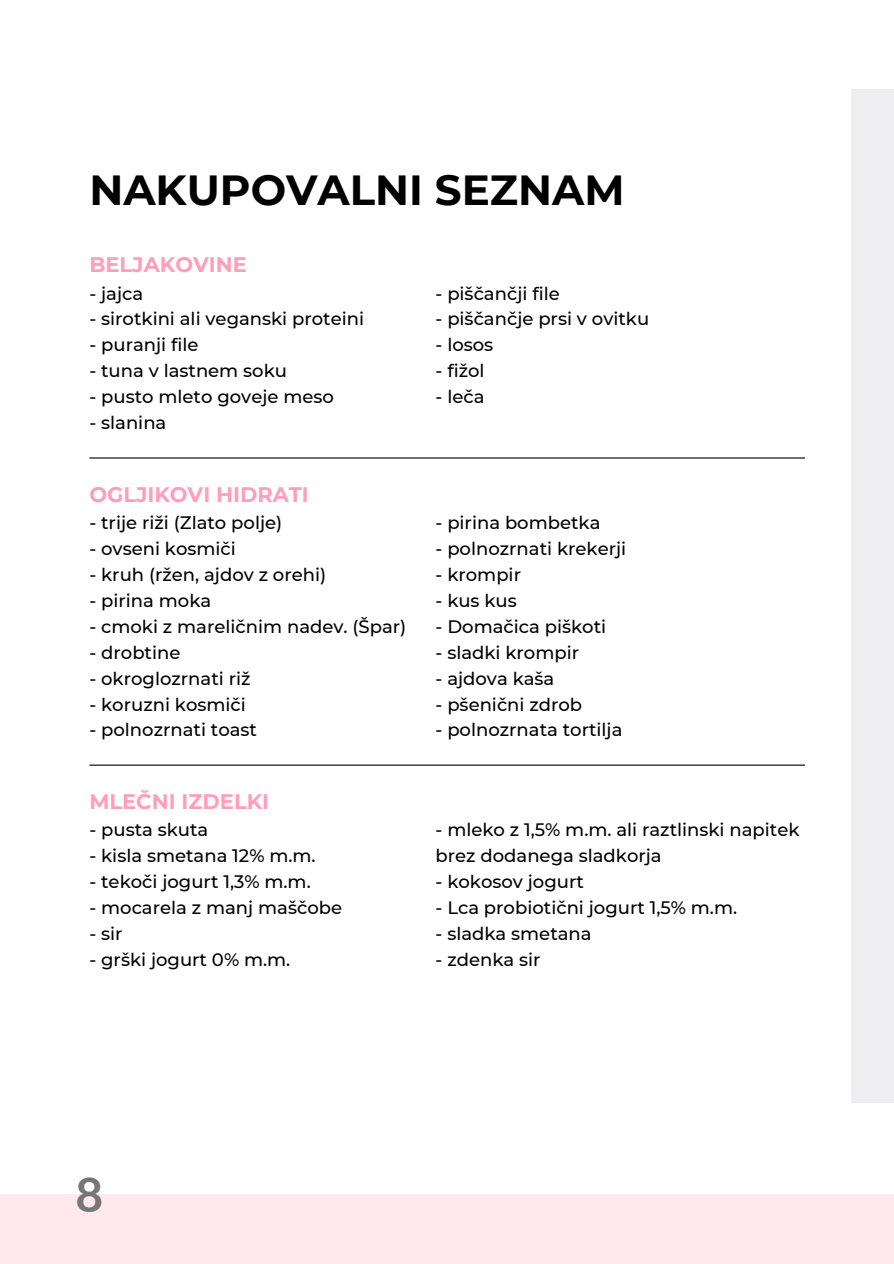
<style>
.page{position:relative;width:894px;height:1264px;background:#fff}
.page>*{position:absolute;margin:0;border:0;box-sizing:border-box;transform-origin:0 0}
.t1{font:700 48px "Lato";color:#767676}
.t2{font:700 42px "Montserrat";color:#000}
.t3{font:700 21px "Montserrat";color:#ff9eb8}
.t4{font:500 18px/26px "Montserrat";color:#000}
</style>
<div class="page">
<div style="left:0;top:1193px;width:893px;height:70px;background:#ffe9ef"></div>
<div style="left:851px;top:89px;width:42px;height:1014px;background:#eeeef0"></div>
<hr style="left:89px;top:457px;width:715px;height:1px;background:#000">
<hr style="left:89px;top:764px;width:715px;height:1px;background:#000">
<p class="t2" style="left:89px;top:164px;width:536px">NAKUPOVALNI SEZNAM</p>
<p class="t3" style="left:89px;top:252px;width:159px">BELJAKOVINE</p>
<p class="t4" style="left:89px;top:280px;width:55px">- jajca</p>
<p class="t4" style="left:89px;top:306px;width:276px">- sirotkini ali veganski proteini</p>
<p class="t4" style="left:89px;top:332px;width:111px">- puranji file</p>
<p class="t4" style="left:89px;top:358px;width:199px">- tuna v lastnem soku</p>
<p class="t4" style="left:89px;top:384px;width:246px">- pusto mleto goveje meso</p>
<p class="t4" style="left:89px;top:409px;width:78px">- slanina</p>
<p class="t3" style="left:89px;top:482px;width:221px">OGLJIKOVI HIDRATI</p>
<p class="t4" style="left:89px;top:509px;width:194px">- trije riži (Zlato polje)</p>
<p class="t4" style="left:89px;top:535px;width:148px">- ovseni kosmiči</p>
<p class="t4" style="left:89px;top:561px;width:238px">- kruh (ržen, ajdov z orehi)</p>
<p class="t4" style="left:89px;top:587px;width:123px">- pirina moka</p>
<p class="t4" style="left:89px;top:613px;width:318px">- cmoki z mareličnim nadev. (Špar)</p>
<p class="t4" style="left:89px;top:639px;width:92px">- drobtine</p>
<p class="t4" style="left:89px;top:665px;width:162px">- okroglozrnati riž</p>
<p class="t4" style="left:89px;top:691px;width:158px">- koruzni kosmiči</p>
<p class="t4" style="left:89px;top:717px;width:169px">- polnozrnati toast</p>
<p class="t3" style="left:89px;top:789px;width:181px">MLEČNI IZDELKI</p>
<p class="t4" style="left:89px;top:816px;width:120px">- pusta skuta</p>
<p class="t4" style="left:89px;top:842px;width:228px">- kisla smetana 12% m.m.</p>
<p class="t4" style="left:89px;top:868px;width:223px">- tekoči jogurt 1,3% m.m.</p>
<p class="t4" style="left:89px;top:894px;width:254px">- mocarela z manj maščobe</p>
<p class="t4" style="left:89px;top:920px;width:35px">- sir</p>
<p class="t4" style="left:89px;top:946px;width:202px">- grški jogurt 0% m.m.</p>
<p class="t4" style="left:435px;top:280px;width:126px">- piščančji file</p>
<p class="t4" style="left:435px;top:306px;width:215px">- piščančje prsi v ovitku</p>
<p class="t4" style="left:435px;top:332px;width:59px">- losos</p>
<p class="t4" style="left:435px;top:358px;width:50px">- fižol</p>
<p class="t4" style="left:435px;top:384px;width:50px">- leča</p>
<p class="t4" style="left:435px;top:509px;width:166px">- pirina bombetka</p>
<p class="t4" style="left:435px;top:535px;width:192px">- polnozrnati krekerji</p>
<p class="t4" style="left:435px;top:561px;width:87px">- krompir</p>
<p class="t4" style="left:435px;top:587px;width:83px">- kus kus</p>
<p class="t4" style="left:435px;top:613px;width:172px">- Domačica piškoti</p>
<p class="t4" style="left:435px;top:639px;width:145px">- sladki krompir</p>
<p class="t4" style="left:435px;top:665px;width:120px">- ajdova kaša</p>
<p class="t4" style="left:435px;top:691px;width:148px">- pšenični zdrob</p>
<p class="t4" style="left:435px;top:717px;width:188px">- polnozrnata tortilja</p>
<p class="t4" style="left:435px;top:816px;width:365px">- mleko z 1,5% m.m. ali raztlinski napitek brez dodanega sladkorja</p>
<p class="t4" style="left:435px;top:868px;width:150px">- kokosov jogurt</p>
<p class="t4" style="left:435px;top:894px;width:303px">- Lca probiotični jogurt 1,5% m.m.</p>
<p class="t4" style="left:435px;top:920px;width:157px">- sladka smetana</p>
<p class="t4" style="left:435px;top:946px;width:106px">- zdenka sir</p>
<p class="t1" style="left:75px;top:1164px;width:29px">8</p>
</div>
